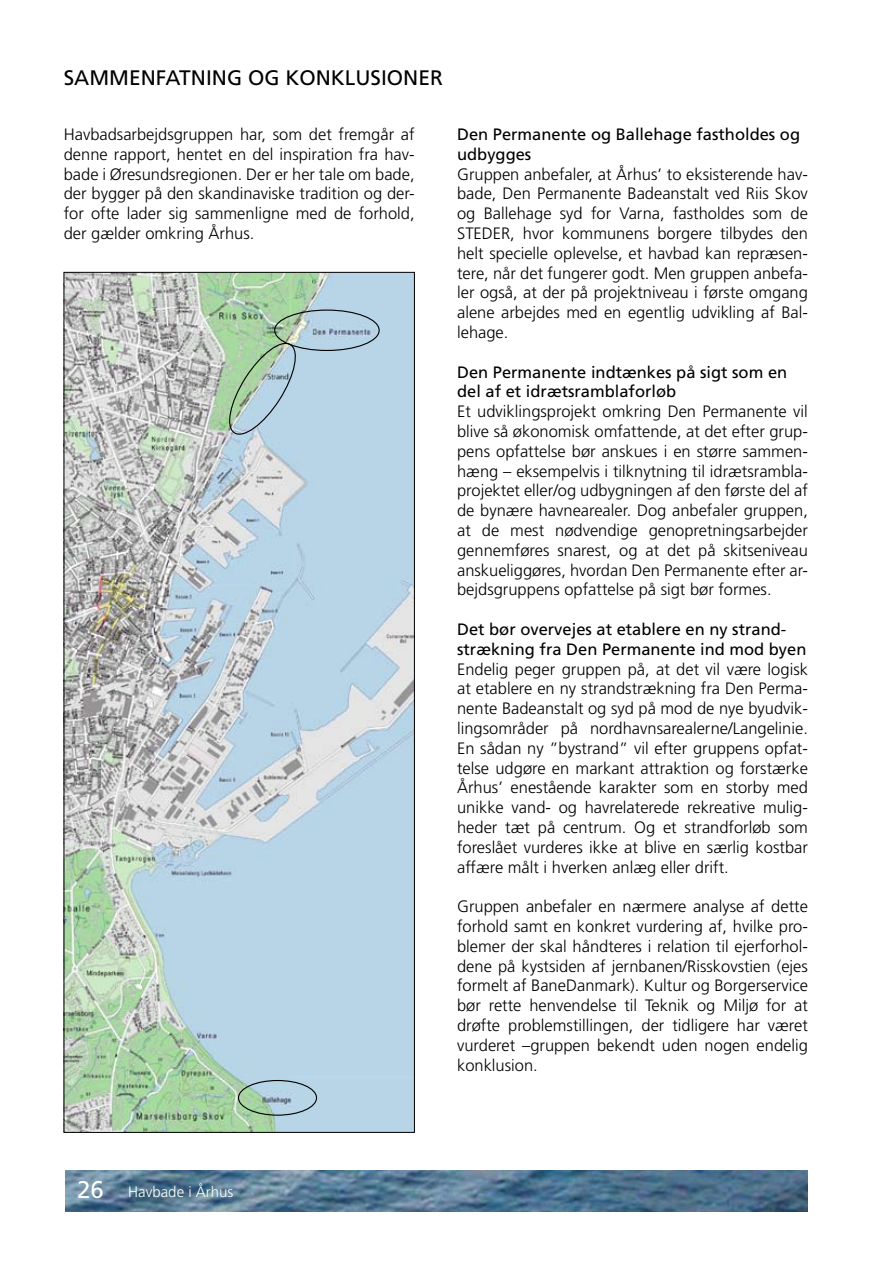
<style>
.page{position:relative;width:893px;height:1263px;background:#fff}
.page>*{position:absolute;margin:0;border:0;box-sizing:border-box;transform-origin:0 0}
.t1{font:21px "Frutiger";color:#000}
.t2{font:300 16.5px/19.8px "Frutiger";color:#000;text-align:justify}
.t3{font:16.5px/19.8px "Frutiger";color:#000}
.t4{font:300 15px "Frutiger";color:#fff}
.s1{font-weight:400;font-size:24px}
</style>
<div class="page">
<img style="left:65px;top:1171px;width:743px;height:40px">
<img style="left:66px;top:274px;width:347px;height:856px">
<div style="left:274px;top:309px;width:106px;height:42px;border:1px solid #000;border-radius:50%"></div>
<div style="left:238px;top:1080px;width:79px;height:36px;border:1px solid #000;border-radius:50%"></div>
<img style="left:225px;top:337px;width:75px;height:103px">
<p class="t1" style="left:64px;top:65px;width:381px">SAMMENFATNING OG KONKLUSIONER</p>
<p class="t2" style="left:64px;top:125px;width:352px">Havbadsarbejdsgruppen har, som det fremgår af denne rapport, hentet en del inspiration fra hav&shy;bade i Øresundsregionen. Der er her tale om bade, der bygger på den skandinaviske tradition og der&shy;for ofte lader sig sammenligne med de forhold, der gælder omkring Århus.</p>
<p class="t3" style="left:457px;top:124px;width:344px">Den Permanente og Ballehage fastholdes og udbygges</p>
<p class="t2" style="left:457px;top:164px;width:352px">Gruppen anbefaler, at Århus’ to eksisterende hav&shy;bade, Den Permanente Badeanstalt ved Riis Skov og Ballehage syd for Varna, fastholdes som de STEDER, hvor kommunens borgere tilbydes den helt specielle oplevelse, et havbad kan repræsen&shy;tere, når det fungerer godt. Men gruppen anbefa&shy;ler også, at der på projektniveau i første omgang alene arbejdes med en egentlig udvikling af Bal&shy;lehage.</p>
<p class="t3" style="left:457px;top:362px;width:332px">Den Permanente indtænkes på sigt som en del af et idrætsramblaforløb</p>
<p class="t2" style="left:457px;top:402px;width:352px">Et udviklingsprojekt omkring Den Permanente vil blive så økonomisk omfattende, at det efter grup&shy;pens opfattelse bør anskues i en større sammen&shy;hæng – eksempelvis i tilknytning til idrætsrambla&shy;projektet eller/og udbygningen af den første del af de bynære havnearealer. Dog anbefaler gruppen, at de mest nødvendige genopretningsarbejder gennemføres snarest, og at det på skitseniveau anskueliggøres, hvordan Den Permanente efter ar&shy;bejdsgruppens opfattelse på sigt bør formes.</p>
<p class="t3" style="left:457px;top:619px;width:351px">Det bør overvejes at etablere en ny strand&shy;strækning fra Den Permanente ind mod byen</p>
<p class="t2" style="left:457px;top:659px;width:352px">Endelig peger gruppen på, at det vil være logisk at etablere en ny strandstrækning fra Den Perma&shy;nente Badeanstalt og syd på mod de nye byudvik&shy;lingsområder på nordhavnsarealerne/Langelinie.<br>En sådan ny ”bystrand” vil efter gruppens opfat&shy;telse udgøre en markant attraktion og forstærke Århus’ enestående karakter som en storby med unikke vand- og havrelaterede rekreative mulig&shy;heder tæt på centrum. Og et strandforløb som foreslået vurderes ikke at blive en særlig kostbar affære målt i hverken anlæg eller drift.</p>
<p class="t2" style="left:457px;top:897px;width:352px">Gruppen anbefaler en nærmere analyse af dette forhold samt en konkret vurdering af, hvilke pro&shy;blemer der skal håndteres i relation til ejerforhol&shy;dene på kystsiden af jernbanen/Risskovstien (ejes formelt af BaneDanmark). Kultur og Borgerservice bør rette henvendelse til Teknik og Miljø for at drøfte problemstillingen, der tidligere har været vurderet –gruppen bekendt uden nogen endelig konklusion.</p>
<p class="t4" style="left:77px;top:1183px;width:158px"><span class="s1">26</span> Havbade i Århus</p>
</div>
